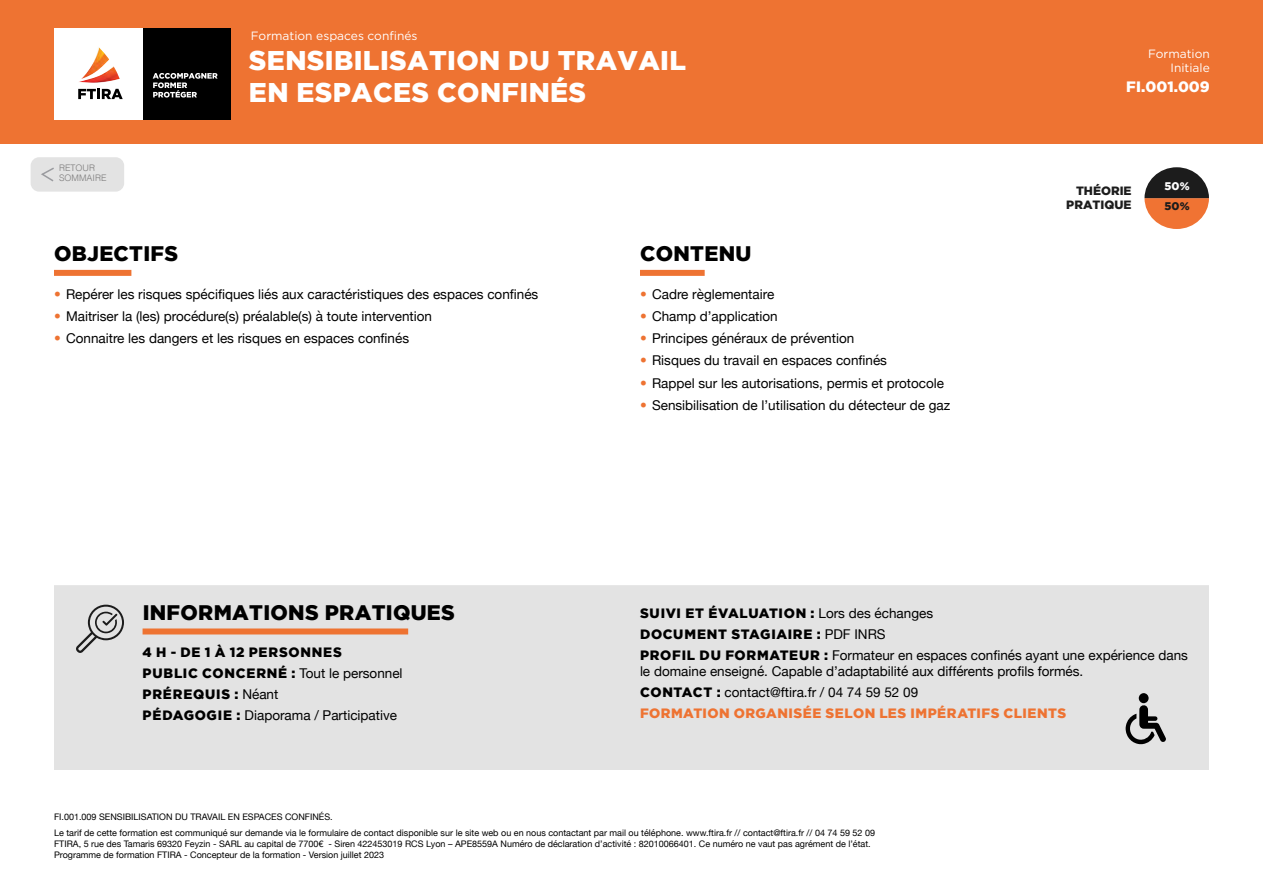
<style>
.page{position:relative;width:1263px;height:893px;background:#fff}
.page>*{position:absolute;margin:0;border:0;box-sizing:border-box;transform-origin:0 0}
.t1{font:900 27px/31.8px "Gotham";letter-spacing:.015em;color:#fff}
.t2{font:900 21px "Gotham";letter-spacing:.015em;color:#000}
.t3{font:900 15px "Gotham";color:#fff}
.t4{font:13.5px/16.2px "Helvetica Neue";color:#000}
.t5{font:900 13.5px/21px "Gotham";letter-spacing:.055em;color:#000}
.t6{font:900 13.5px "Gotham";letter-spacing:.035em;color:#ee7332}
.t7{font:12px/14.4px "Gotham";color:#fff;text-align:right}
.t8{font:900 12px "Gotham";color:#1c1c1c}
.t9{font:900 11.1px "Gotham";color:#1c1c1c}
.t10{font:900 11.1px "Gotham";color:#fff}
.t11{font:9px/10.8px "Helvetica Neue";color:#000}
.t12{font:300 9px/10.5px "Helvetica";color:#7c7b7b}
.s1{font-family:"Helvetica";font-weight:300;color:#ee7332}
.s2{font-family:"Helvetica Neue";font-weight:400}
.s3{font-family:"Gotham";font-weight:900}
</style>
<div class="page">
<div style="left:0;top:0;width:1263px;height:143px;background:#ee7332"></div>
<div style="left:54px;top:28px;width:90px;height:92px;background:#fff"></div>
<div style="left:144px;top:28px;width:87px;height:92px;background:#000"></div>
<svg style="left:78px;top:89px;width:45px;height:10px"></svg>
<img style="left:79px;top:47px;width:41px;height:36px">
<svg style="left:153px;top:73px;width:65px;height:25px"></svg>
<div style="left:640px;top:270px;width:65px;height:6px;background:#ee7332"></div>
<div style="left:54px;top:270px;width:77px;height:6px;background:#ee7332"></div>
<div style="left:64px;top:595px;width:1135px;height:165px;background:#e3e3e3"></div>
<div style="left:143px;top:628px;width:265px;height:6px;background:#ee7332"></div>
<div style="left:54px;top:585px;width:1155px;height:185px;border:20px solid #e3e3e3"></div>
<svg style="left:76px;top:605px;width:48px;height:48px"></svg>
<svg style="left:1125px;top:705px;width:41px;height:39px"></svg>
<div style="left:1139px;top:693px;width:9px;height:10px;background:#000;border-radius:50%"></div>
<svg style="left:1144px;top:167px;width:65px;height:62px"></svg>
<div style="left:31px;top:157px;width:93px;height:35px;background:#e3e3e3;border-radius:9px"></div>
<svg style="left:41px;top:167px;width:13px;height:15px"></svg>
<p class="t7" style="left:251px;top:28px;width:168px">Formation espaces confinés</p>
<p class="t12" style="left:59px;top:162px;width:49px">RETOUR<br>SOMMAIRE</p>
<h1 class="t1" style="left:249px;top:44px;width:439px">SENSIBILISATION DU TRAVAIL<br>EN ESPACES CONFINÉS</h1>
<h2 class="t2" style="left:54px;top:242px;width:126px">OBJECTIFS</h2>
<p class="t4" style="left:54px;top:287px;width:486px"><span class="s1">•</span> Repérer les risques spécifiques liés aux caractéristiques des espaces confinés</p>
<p class="t4" style="left:54px;top:309px;width:380px"><span class="s1">•</span> Maitriser la (les) procédure(s) préalable(s) à toute intervention</p>
<p class="t4" style="left:54px;top:331px;width:357px"><span class="s1">•</span> Connaitre les dangers et les risques en espaces confinés</p>
<h2 class="t2" style="left:640px;top:242px;width:113px">CONTENU</h2>
<p class="t4" style="left:640px;top:287px;width:136px"><span class="s1">•</span> Cadre règlementaire</p>
<p class="t4" style="left:640px;top:309px;width:139px"><span class="s1">•</span> Champ d’application</p>
<p class="t4" style="left:640px;top:331px;width:216px"><span class="s1">•</span> Principes généraux de prévention</p>
<p class="t4" style="left:640px;top:353px;width:249px"><span class="s1">•</span> Risques du travail en espaces confinés</p>
<p class="t4" style="left:640px;top:375px;width:306px"><span class="s1">•</span> Rappel sur les autorisations, permis et protocole</p>
<p class="t4" style="left:640px;top:398px;width:312px"><span class="s1">•</span> Sensibilisation de l’utilisation du détecteur de gaz</p>
<p class="t7" style="left:1148px;top:46px;width:63px">Formation<br>Initiale</p>
<p class="t3" style="left:1126px;top:78px;width:85px">FI.001.009</p>
<p class="t8" style="left:1076px;top:183px;width:57px">THÉORIE</p>
<p class="t8" style="left:1066px;top:198px;width:67px">PRATIQUE</p>
<p class="t10" style="left:1164px;top:180px;width:26px">50%</p>
<p class="t9" style="left:1164px;top:199px;width:26px">50%</p>
<h2 class="t2" style="left:143px;top:600px;width:314px">INFORMATIONS PRATIQUES</h2>
<p class="t5" style="left:143px;top:642px;width:262px">4 H - DE 1 À 12 PERSONNES<br>PUBLIC CONCERNÉ : <span class="s2">Tout le personnel<br></span>PRÉREQUIS : <span class="s2">Néant</span></p>
<p class="t4" style="left:143px;top:708px;width:256px"><span class="s3">PÉDAGOGIE :</span> Diaporama / Participative</p>
<p class="t11" style="left:54px;top:812px;width:280px">FI.001.009 SENSIBILISATION DU TRAVAIL EN ESPACES CONFINÉS.</p>
<p class="t5" style="left:640px;top:602px;width:294px">SUIVI ET ÉVALUATION : <span class="s2">Lors des échanges<br></span>DOCUMENT STAGIAIRE : <span class="s2">PDF INRS</span></p>
<p class="t4" style="left:640px;top:647px;width:549px"><span class="s3">PROFIL DU FORMATEUR :</span> Formateur en espaces confinés ayant une expérience dans le domaine enseigné. Capable d’adaptabilité aux différents profils formés.</p>
<p class="t4" style="left:640px;top:685px;width:280px"><span class="s3">CONTACT :</span> contact@ftira.fr / 04 74 59 52 09</p>
<p class="t6" style="left:640px;top:705px;width:428px">FORMATION ORGANISÉE SELON LES IMPÉRATIFS CLIENTS</p>
<p class="t11" style="left:54px;top:828px;width:823px">Le tarif de cette formation est communiqué sur demande via le formulaire de contact disponible sur le site web ou en nous contactant par mail ou téléphone. www.ftira.fr // contact@ftira.fr // 04 74 59 52 09<br>FTIRA, 5 rue des Tamaris 69320 Feyzin - SARL au capital de 7700€ - Siren 422453019 RCS Lyon – APE8559A Numéro de déclaration d’activité : 82010066401. Ce numéro ne vaut pas agrément de l’état.<br>Programme de formation FTIRA - Concepteur de la formation - Version juillet 2023</p>
</div>
